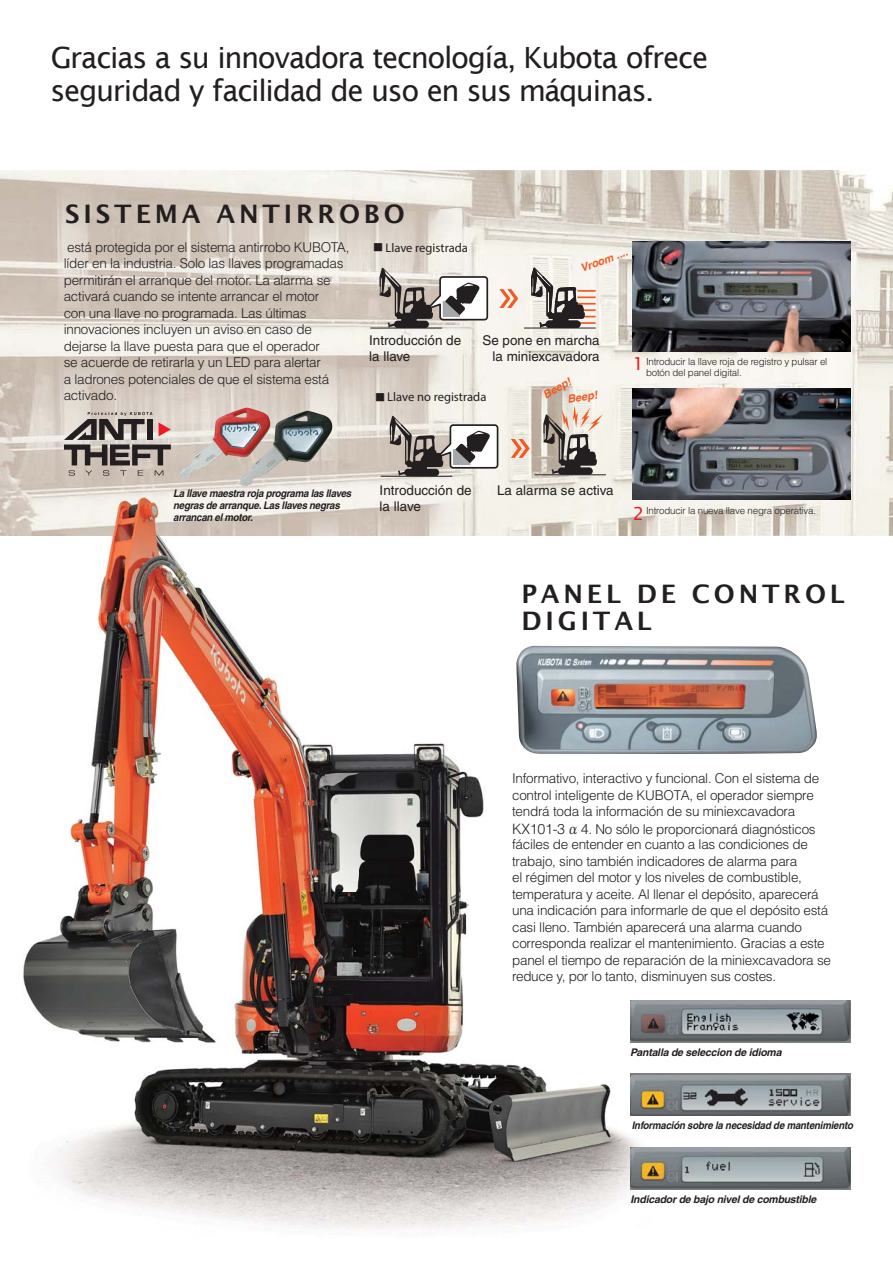
<style>
.page{position:relative;width:893px;height:1263px;background:#fff}
.page>*{position:absolute;margin:0;border:0;box-sizing:border-box;transform-origin:0 0}
.t1{font:29.25px/33px "Lucida Sans";letter-spacing:-.04em;color:#231f20}
.t2{font:600 25.5px/27px "Lucida Sans";letter-spacing:.15em;color:#231f20}
.t3{font:18px "Lucida Sans";color:#ed1c24}
.t4{font:300 13.5px/16.5px "Helvetica";letter-spacing:-.02em;color:#231f20}
.t5{font:13.5px/16.2px "Helvetica";color:#231f20}
.t6{font:700 12.6px "Univers";color:#231f20}
.t7{font:italic 700 10.95px "Helvetica";color:#f15a22}
.t8{font:italic 700 10.5px/12px "Helvetica CE";letter-spacing:-.02em;color:#231f20;scale:.93 1}
.t9{font:italic 700 10.5px "Helvetica CE";letter-spacing:-.02em;color:#231f20}
.t10{font:italic 700 10.5px "Helvetica CE";letter-spacing:-.02em;color:#231f20;scale:.92 1}
.t11{font:300 9.75px/11.2px "Helvetica";letter-spacing:-.02em;color:#231f20}
.s1{font-family:"Ryumin Light 90 msp RKSJ H";font-weight:400;font-size:10.05px}
.s2{font-size:14.25px}
.s3{font-family:"Koz Min Pro Regular 90 msp RKSJ H";font-weight:400;font-size:14.25px}
</style>
<div class="page">
<img style="left:0;top:170px;width:893px;height:366px">
<img style="left:6px;top:489px;width:657px;height:741px">
<img style="left:516px;top:646px;width:301px;height:108px">
<img style="left:630px;top:1000px;width:221px;height:42px">
<img style="left:630px;top:1074px;width:221px;height:42px">
<img style="left:630px;top:1147px;width:221px;height:42px">
<svg style="left:64px;top:412px;width:107px;height:64px;background:#9a908a"></svg>
<svg style="left:499px;top:289px;width:19px;height:19px"></svg>
<svg style="left:379px;top:268px;width:110px;height:60px"></svg>
<hr style="left:370px;top:328px;width:72px;height:1px;background:#231f20">
<svg style="left:531px;top:267px;width:65px;height:61px"></svg>
<hr style="left:524px;top:328px;width:72px;height:1px;background:#231f20">
<svg style="left:543px;top:405px;width:60px;height:69px;background:#a89d94"></svg>
<svg style="left:511px;top:439px;width:19px;height:19px"></svg>
<svg style="left:390px;top:416px;width:109px;height:60px"></svg>
<hr style="left:381px;top:476px;width:71px;height:1px;background:#231f20">
<hr style="left:534px;top:474px;width:72px;height:1px;background:#231f20">
<img style="left:632px;top:241px;width:218px;height:111px">
<img style="left:632px;top:389px;width:218px;height:111px">
<img style="left:179px;top:407px;width:91px;height:71px">
<img style="left:240px;top:411px;width:92px;height:75px">
<h1 class="t1" style="left:51px;top:40px;width:659px">Gracias a su innovadora tecnología, Kubota ofrece seguridad y facilidad de uso en sus máquinas.</h1>
<h2 class="t2" style="left:65px;top:200px;width:341px">SISTEMA ANTIRROBO</h2>
<p class="t6" style="left:373px;top:243px;width:96px"><span class="s1">■</span> Llave registrada</p>
<p class="t4" style="left:64px;top:240px;width:287px">está protegida por el sistema antirrobo KUBOTA, líder en la industria. Solo las llaves programadas permitirán el arranque del motor. La alarma se activará cuando se intente arrancar el motor<br>con una llave no programada. Las últimas innovaciones incluyen un aviso en caso de dejarse la llave puesta para que el operador<br>se acuerde de retirarla y un LED para alertar<br>a ladrones potenciales de que el sistema está activado.</p>
<p class="t7" style="left:579px;top:265px;width:51px;rotate:-20deg">Vroom ....</p>
<p class="t5" style="left:369px;top:334px;width:93px">Introducción de la llave</p>
<p class="t5" style="left:482px;top:334px;width:119px;text-align:right">Se pone en marcha la miniexcavadora</p>
<p class="t6" style="left:375px;top:392px;width:113px"><span class="s1">■</span> Llave no registrada</p>
<p class="t7" style="left:567px;top:396px;width:32px;rotate:-10deg">Beep!</p>
<p class="t11" style="left:633px;top:356px;width:196px;text-indent:13px">Introducir la llave roja de registro y pulsar el<br><sup>1</sup> botón del panel digital.</p>
<p class="t7" style="left:542px;top:392px;width:32px;rotate:-30deg">Beep!</p>
<p class="t8" style="left:173px;top:488px;width:193px">La llave maestra roja programa las llaves negras de arranque. Las llaves negras arrancan el motor.</p>
<p class="t5" style="left:380px;top:483px;width:93px">Introducción de la llave</p>
<p class="t5" style="left:497px;top:483px;width:118px">La alarma se activa</p>
<h3 class="t3" style="left:633px;top:503px;width:13px">2</h3>
<p class="t11" style="left:646px;top:506px;width:172px">Introducir la nueva llave negra operativa.</p>
<h2 class="t2" style="left:521px;top:580px;width:325px">PANEL DE CONTROL<br>DIGITAL</h2>
<p class="t4" style="left:512px;top:772px;width:309px">Informativo, interactivo y funcional. Con el sistema de control inteligente de KUBOTA, el operador siempre tendrá toda la información de su miniexcavadora <span class="s2">KX101-3</span><span class="s3">α</span><span class="s2">4</span>. No sólo le proporcionará diagnósticos</p>
<p class="t4" style="left:512px;top:838px;width:320px">fáciles de entender en cuanto a las condiciones de trabajo, sino también indicadores de alarma para<br>el régimen del motor y los niveles de combustible, temperatura y aceite. Al llenar el depósito, aparecerá una indicación para informarle de que el depósito está casi lleno. También aparecerá una alarma cuando corresponda realizar el mantenimiento. Gracias a este panel el tiempo de reparación de la miniexcavadora se reduce y, por lo tanto, disminuyen sus costes.</p>
<p class="t9" style="left:630px;top:1048px;width:153px">Pantalla de seleccion de idioma</p>
<p class="t10" style="left:632px;top:1121px;width:242px">Información sobre la necesidad de mantenimiento</p>
<p class="t9" style="left:630px;top:1195px;width:187px">Indicador de bajo nivel de combustible</p>
</div>
